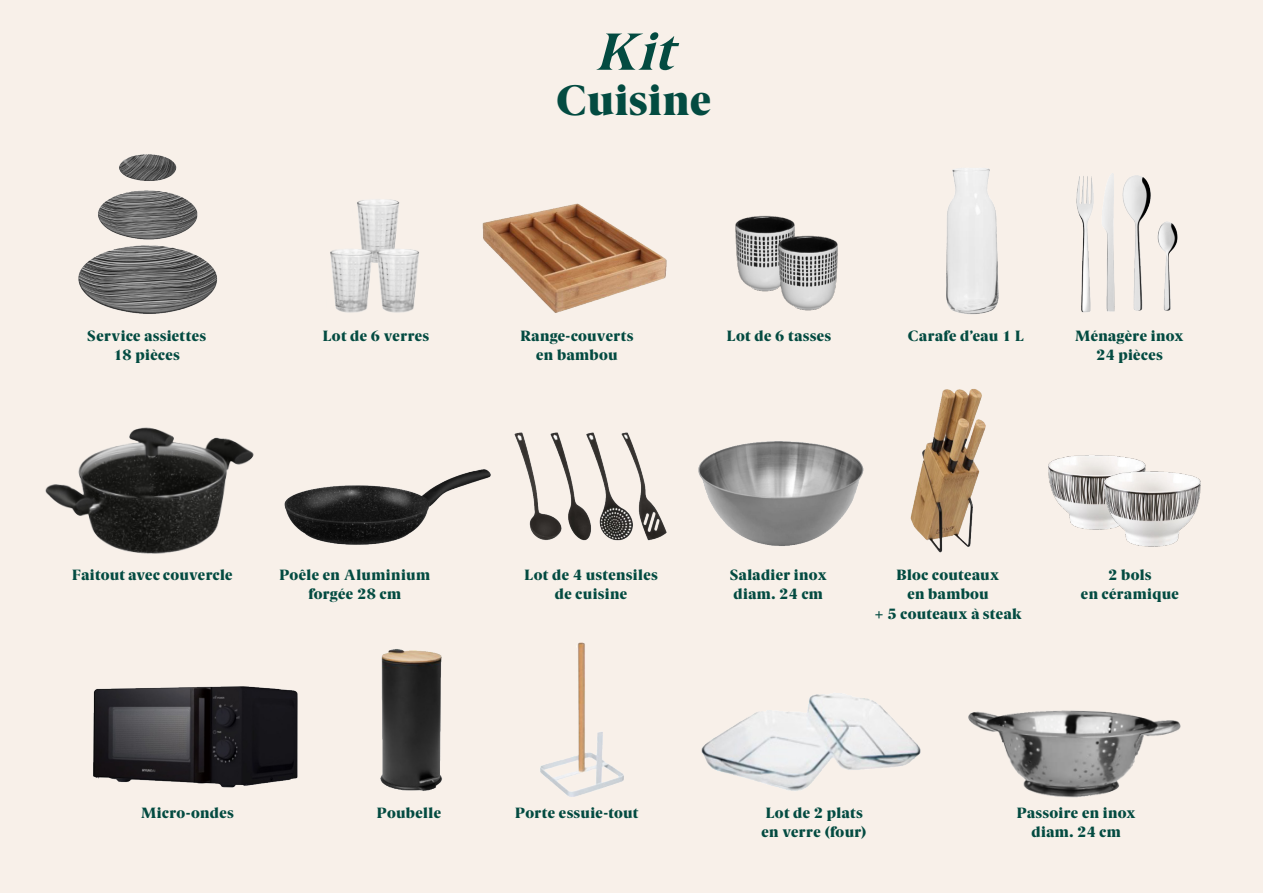
<style>
.page{position:relative;width:1263px;height:893px;background:#f7ede4}
.page>*{position:absolute;margin:0;border:0;box-sizing:border-box;transform-origin:0 0}
.Couverture{font:italic 700 52.5px "Berlingske Serif";color:#034b41}
.Couverture-2{font:900 42.75px "Berlingske Serif";letter-spacing:.02em;color:#034b41}
.Couverture-3{font:900 15px/19.5px "Berlingske Serif";letter-spacing:.025em;color:#034b41;text-align:center}
</style>
<div class="page">
<img style="left:357px;top:199px;width:43px;height:30px">
<img style="left:78px;top:154px;width:140px;height:160px">
<img style="left:330px;top:229px;width:42px;height:84px">
<img style="left:372px;top:229px;width:47px;height:84px">
<img style="left:482px;top:203px;width:185px;height:110px">
<img style="left:735px;top:215px;width:60px;height:76px">
<img style="left:759px;top:228px;width:79px;height:83px">
<img style="left:946px;top:168px;width:53px;height:146px">
<img style="left:1076px;top:173px;width:102px;height:140px">
<img style="left:45px;top:427px;width:209px;height:127px">
<img style="left:284px;top:469px;width:207px;height:76px">
<img style="left:514px;top:432px;width:153px;height:109px">
<img style="left:698px;top:441px;width:166px;height:105px">
<img style="left:910px;top:389px;width:76px;height:164px">
<img style="left:1048px;top:455px;width:49px;height:75px">
<img style="left:1097px;top:455px;width:104px;height:92px">
<img style="left:93px;top:686px;width:205px;height:102px">
<img style="left:380px;top:649px;width:62px;height:142px">
<img style="left:540px;top:642px;width:84px;height:155px">
<img style="left:701px;top:692px;width:220px;height:99px">
<img style="left:968px;top:710px;width:213px;height:88px">
<p class="Couverture" style="left:595px;top:9px;width:101px">Kit</p>
<p class="Couverture-2" style="left:556px;top:65px;width:157px">Cuisine</p>
<p class="Couverture-3" style="left:87px;top:325px;width:120px">Service assiettes<br>18 pièces</p>
<p class="Couverture-3" style="left:323px;top:325px;width:108px">Lot de 6 verres</p>
<p class="Couverture-3" style="left:520px;top:325px;width:114px">Range-couverts en bambou</p>
<p class="Couverture-3" style="left:727px;top:325px;width:106px">Lot de 6 tasses</p>
<p class="Couverture-3" style="left:908px;top:325px;width:117px">Carafe d’eau 1 L</p>
<p class="Couverture-3" style="left:1075px;top:325px;width:110px">Ménagère inox<br>24 pièces</p>
<p class="Couverture-3" style="left:72px;top:564px;width:162px">Faitout avec couvercle</p>
<p class="Couverture-3" style="left:279px;top:564px;width:152px">Poêle en Aluminium forgée 28 cm</p>
<p class="Couverture-3" style="left:525px;top:564px;width:134px">Lot de 4 ustensiles de cuisine</p>
<p class="Couverture-3" style="left:730px;top:564px;width:98px;text-align:left">Saladier inox diam. 24 cm</p>
<p class="Couverture-3" style="left:874px;top:564px;width:149px">Bloc couteaux<br>en bambou<br>+ 5 couteaux à steak</p>
<p class="Couverture-3" style="left:1081px;top:564px;width:99px">2 bols<br>en céramique</p>
<p class="Couverture-3" style="left:141px;top:802px;width:94px">Micro-ondes</p>
<p class="Couverture-3" style="left:377px;top:802px;width:66px">Poubelle</p>
<p class="Couverture-3" style="left:515px;top:802px;width:125px">Porte essuie-tout</p>
<p class="Couverture-3" style="left:761px;top:802px;width:107px;text-align:left">Lot de 2 plats en verre (four)</p>
<p class="Couverture-3" style="left:1017px;top:802px;width:121px">Passoire en inox diam. 24 cm</p>
</div>
